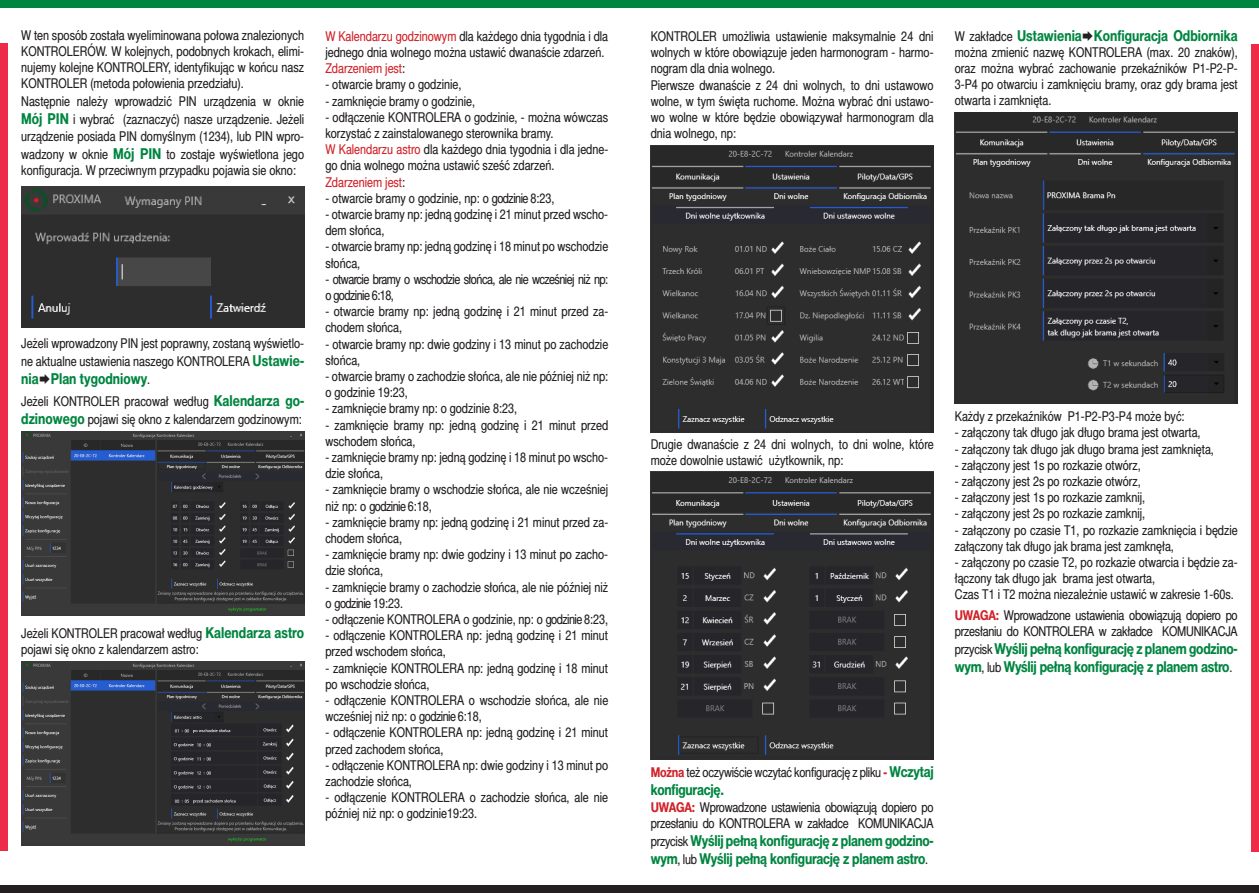
<style>
.page{position:relative;width:1259px;height:893px;background:#fff}
.page>*{position:absolute;margin:0;border:0;box-sizing:border-box;transform-origin:0 0}
.t1{font:700 15px/18px "Switzer Cnd EFN";letter-spacing:-.02em;color:#008540}
.t2{font:700 15px "Switzer Cnd EFN";color:#008540}
.t3{font:13.5px/16.2px "Switzer Cnd EFN";color:#231f20}
.t4{font:13.5px/16.2px "Switzer Cnd EFN";letter-spacing:-.02em;color:#231f20}
.t5{font:13.5px/16.2px "Switzer Cnd EFN";letter-spacing:-.04em;color:#231f20}
.s1{font-weight:700;font-size:15px;color:#008540}
.s2{font-weight:400;font-size:13.5px;color:#231f20}
.s3{color:#d1232a}
.s4{font-weight:700;color:#d1232a}
</style>
<div class="page">
<div style="left:0;top:0;width:1259px;height:7px;background:#008540"></div>
<div style="left:0;top:885px;width:1259px;height:8px;background:#231f20"></div>
<div style="left:0;top:43px;width:7px;height:808px;background:#ed2a47"></div>
<div style="left:1251px;top:44px;width:8px;height:808px;background:#ed2a47"></div>
<img style="left:21px;top:186px;width:283px;height:141px">
<img style="left:21px;top:431px;width:283px;height:185px">
<img style="left:21px;top:661px;width:283px;height:185px">
<img style="left:651px;top:145px;width:282px;height:288px">
<img style="left:651px;top:472px;width:282px;height:287px">
<img style="left:955px;top:112px;width:282px;height:291px">
<p class="t3" style="left:21px;top:27px;width:284px;text-align:justify">W ten sposób została wyeliminowana połowa znalezionych KONTROLERÓW. W kolejnych, podobnych krokach, elimi&shy;nujemy kolejne KONTROLERY, identyfikując w końcu nasz KONTROLER (metoda połowienia przedziału).</p>
<p class="t3" style="left:21px;top:93px;width:284px;line-height:18px">Następnie należy wprowadzić PIN urządzenia w oknie<br><span class="s1">Mój PIN</span> i wybrać (zaznaczyć) nasze urządzenie. Jeżeli</p>
<p class="t3" style="left:21px;top:127px;width:284px;line-height:18px">urządzenie posiada PIN domyślnym (1234), lub PIN wpro&shy;wadzony w oknie <span class="s1">Mój PIN</span> to zostaje wyświetlona jego</p>
<p class="t3" style="left:21px;top:162px;width:276px">konfiguracja. W przeciwnym przypadku pojawia sie okno:</p>
<p class="t3" style="left:21px;top:334px;width:284px;line-height:18px">Jeżeli wprowadzony PIN jest poprawny, zostaną wyświetlo&shy;ne aktualne ustawienia naszego KONTROLERA <span class="s1">Ustawie-</span></p>
<p class="t2" style="left:21px;top:370px;width:130px">nia Plan tygodniowy<span class="s2">.</span></p>
<p class="t3" style="left:21px;top:392px;width:284px;line-height:18px">Jeżeli KONTROLER pracował według <span class="s1">Kalendarza go&shy;dzinowego</span> pojawi się okno z kalendarzem godzinowym:</p>
<p class="t3" style="left:21px;top:625px;width:284px">Jeżeli KONTROLER pracował według <span class="s1">Kalendarza astro </span>pojawi się okno z kalendarzem astro:</p>
<p class="t3" style="left:325px;top:28px;width:284px"><span class="s3">W Kalendarzu godzinowym</span> dla każdego dnia tygodnia i dla jednego dnia wolnego można ustawić dwanaście zdarzeń.<br><span class="s3">Zdarzeniem jest</span>:</p>
<p class="t3" style="left:325px;top:76px;width:138px">- otwarcie bramy o godzinie,</p>
<p class="t3" style="left:325px;top:93px;width:151px">- zamknięcie bramy o godzinie,</p>
<p class="t3" style="left:325px;top:109px;width:284px">- odłączenie KONTROLERA o godzinie, - można wówczas korzystać z zainstalowanego sterownika bramy.<br><span class="s3">W Kalendarzu astro</span> dla każdego dnia tygodnia i dla jedne&shy;go dnia wolnego można ustawić sześć zdarzeń.<br><span class="s3">Zdarzeniem jest</span>:</p>
<p class="t3" style="left:325px;top:190px;width:230px">- otwarcie bramy o godzinie, np: o godzinie 8:23,</p>
<p class="t3" style="left:325px;top:206px;width:284px">- otwarcie bramy np: jedną godzinę i 21 minut przed wscho&shy;dem słońca,</p>
<p class="t3" style="left:325px;top:238px;width:284px">- otwarcie bramy np: jedną godzinę i 18 minut po wschodzie słońca,</p>
<p class="t5" style="left:325px;top:271px;width:284px">- otwarcie bramy o wschodzie słońca, ale nie wcześniej niż np: o godzinie 6:18,</p>
<p class="t3" style="left:325px;top:303px;width:284px">- otwarcie bramy np: jedną godzinę i 21 minut przed za&shy;chodem słońca,</p>
<p class="t3" style="left:325px;top:336px;width:284px">- otwarcie bramy np: dwie godziny i 13 minut po zachodzie słońca,</p>
<p class="t3" style="left:325px;top:368px;width:284px">- otwarcie bramy o zachodzie słońca, ale nie później niż np: o godzinie 19:23,</p>
<p class="t3" style="left:325px;top:400px;width:193px">- zamknięcie bramy np: o godzinie 8:23,</p>
<p class="t3" style="left:325px;top:417px;width:284px">- zamknięcie bramy np: jedną godzinę i 21 minut przed wschodem słońca,</p>
<p class="t3" style="left:325px;top:449px;width:284px">- zamknięcie bramy np: jedną godzinę i 18 minut po wscho&shy;dzie słońca,</p>
<p class="t3" style="left:325px;top:481px;width:284px">- zamknięcie bramy o wschodzie słońca, ale nie wcześniej niż np: o godzinie 6:18,</p>
<p class="t3" style="left:325px;top:514px;width:284px">- zamknięcie bramy np: jedną godzinę i 21 minut przed za&shy;chodem słońca,</p>
<p class="t3" style="left:325px;top:546px;width:284px">- zamknięcie bramy np: dwie godziny i 13 minut po zacho&shy;dzie słońca,</p>
<p class="t3" style="left:325px;top:579px;width:284px">- zamknięcie bramy o zachodzie słońca, ale nie później niż o godzinie 19:23.</p>
<p class="t3" style="left:325px;top:611px;width:284px">- odłączenie KONTROLERA o godzinie, np: o godzinie 8:23,</p>
<p class="t3" style="left:325px;top:627px;width:284px">- odłączenie KONTROLERA np: jedną godzinę i 21 minut przed wschodem słońca,</p>
<p class="t3" style="left:325px;top:660px;width:284px">- zamknięcie KONTROLERA np: jedną godzinę i 18 minut po wschodzie słońca,</p>
<p class="t3" style="left:325px;top:692px;width:284px">- odłączenie KONTROLERA o wschodzie słońca, ale nie wcześniej niż np: o godzinie 6:18,</p>
<p class="t3" style="left:325px;top:724px;width:284px">- odłączenie KONTROLERA np: jedną godzinę i 21 minut przed zachodem słońca,</p>
<p class="t3" style="left:325px;top:757px;width:284px">- odłączenie KONTROLERA np: dwie godziny i 13 minut po zachodzie słońca,</p>
<p class="t3" style="left:325px;top:789px;width:284px">- odłączenie KONTROLERA o zachodzie słońca, ale nie później niż np: o godzinie19:23.</p>
<p class="t3" style="left:651px;top:28px;width:284px">KONTROLER umożliwia ustawienie maksymalnie 24 dni wolnych w które obowiązuje jeden harmonogram - harmo&shy;nogram dla dnia wolnego.<br>Pierwsze dwanaście z 24 dni wolnych, to dni ustawowo wolne, w tym święta ruchome. Można wybrać dni ustawo&shy;wo wolne w które będzie obowiązywał harmonogram dla dnia wolnego, np:</p>
<p class="t2" style="left:955px;top:26px;width:284px"><span class="s2">W zakładce</span> Ustawienia Konfiguracja Odbiornika</p>
<p class="t3" style="left:955px;top:44px;width:284px;text-align:justify">można zmienić nazwę KONTROLERA (max. 20 znaków), oraz można wybrać zachowanie przekaźników P1-P2-P-3-P4 po otwarciu i zamknięciu bramy, oraz gdy brama jest otwarta i zamknięta.</p>
<p class="t3" style="left:651px;top:436px;width:284px">Drugie dwanaście z 24 dni wolnych, to dni wolne, które może dowolnie ustawić użytkownik, np:</p>
<p class="t3" style="left:955px;top:408px;width:231px">Każdy z przekaźników P1-P2-P3-P4 może być:</p>
<p class="t3" style="left:955px;top:424px;width:247px">- załączony tak długo jak długo brama jest otwarta,</p>
<p class="t3" style="left:955px;top:441px;width:260px">- załączony tak długo jak długo brama jest zamknięta,</p>
<p class="t3" style="left:955px;top:457px;width:187px">- załączony jest 1s po rozkazie otwórz,</p>
<p class="t3" style="left:955px;top:473px;width:187px">- załączony jest 2s po rozkazie otwórz,</p>
<p class="t3" style="left:955px;top:489px;width:192px">- załączony jest 1s po rozkazie zamknij,</p>
<p class="t3" style="left:955px;top:505px;width:192px">- załączony jest 2s po rozkazie zamknij,</p>
<p class="t3" style="left:955px;top:522px;width:284px">- załączony po czasie T1, po rozkazie zamknięcia i będzie załączony tak długo jak brama jest zamknęła,</p>
<p class="t3" style="left:955px;top:554px;width:284px">- załączony po czasie T2, po rozkazie otwarcia i będzie za&shy;łączony tak długo jak brama jest otwarta,<br>Czas T1 i T2 można niezależnie ustawić w zakresie 1-60s.</p>
<p class="t4" style="left:955px;top:607px;width:284px"><span class="s4">UWAGA:</span> Wprowadzone ustawienia obowiązują dopiero po przesłaniu do KONTROLERA w zakładce KOMUNIKACJA</p>
<p class="t1" style="left:955px;top:640px;width:284px"><span class="s2">przycisk</span> Wyślij pełną konfigurację z planem godzino&shy;wym<span class="s2">, lub</span> Wyślij pełną konfigurację z planem astro<span class="s2">.</span></p>
<p class="t4" style="left:651px;top:764px;width:284px"><span class="s4">Można</span> też oczywiście wczytać konfigurację z pliku <span class="s4">-</span> <span class="s1">Wczytaj</span></p>
<p class="t1" style="left:651px;top:781px;width:75px">konfigurację.</p>
<p class="t4" style="left:651px;top:799px;width:284px"><span class="s4">UWAGA:</span> Wprowadzone ustawienia obowiązują dopiero po przesłaniu do KONTROLERA w zakładce KOMUNIKACJA</p>
<p class="t1" style="left:651px;top:831px;width:284px"><span class="s2">przycisk</span> Wyślij pełną konfigurację z planem godzino&shy;wym<span class="s2">, lub</span> Wyślij pełną konfigurację z planem astro<span class="s2">.</span></p>
</div>
